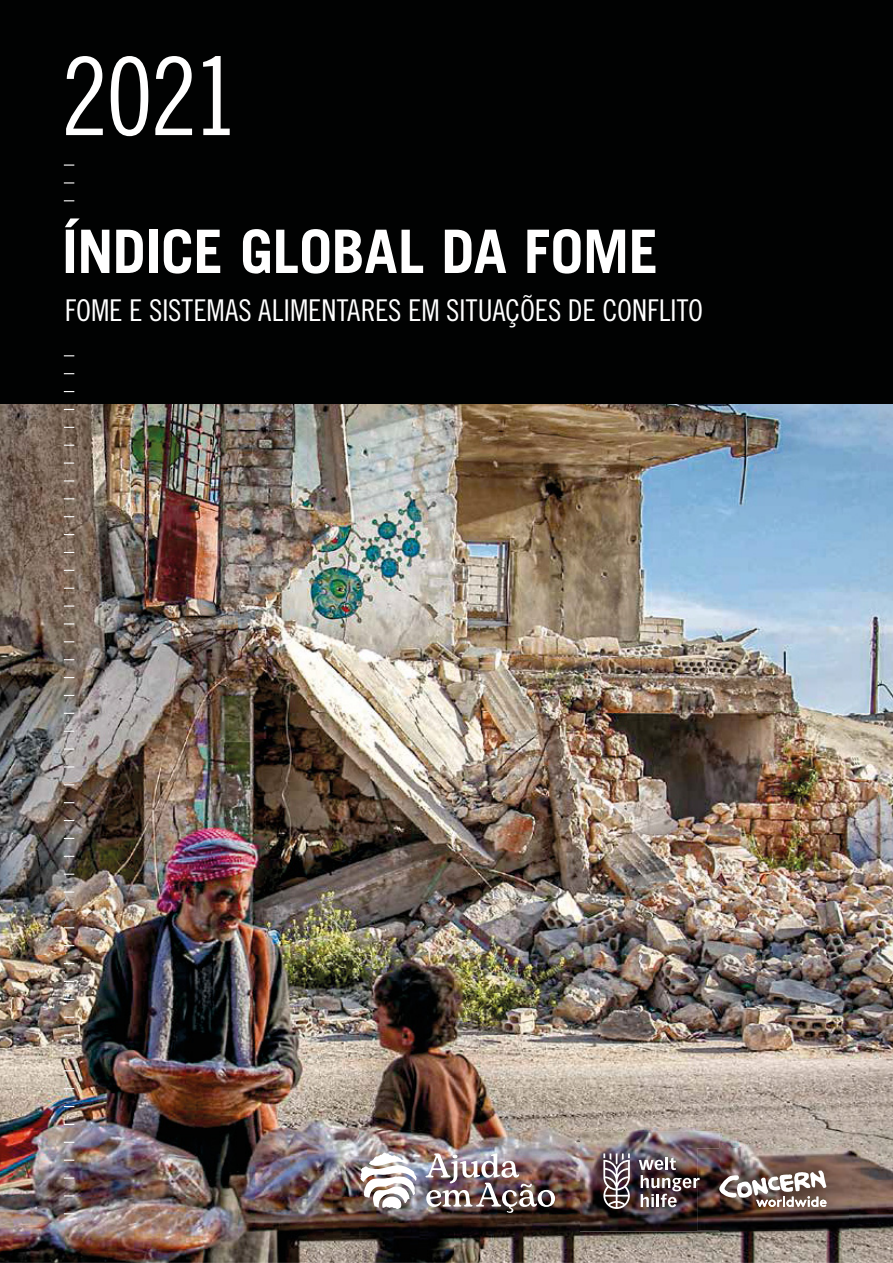
<style>
.page{position:relative;width:893px;height:1263px;background:#fff}
.page>*{position:absolute;margin:0;border:0;box-sizing:border-box;transform-origin:0 0}
.t1{font:108px "Trade Gothic LT Std Cn 18";color:#fff}
.t2{font:700 60px "Trade Gothic LT Std";letter-spacing:-.015em;color:#fff}
.t3{font:30px "Trade Gothic LT Std Cn 18";color:#fff}
</style>
<div class="page">
<div style="left:0;top:0;width:893px;height:404px;background:#010202"></div>
<img style="left:0;top:404px;width:893px;height:859px">
<img style="left:580px;top:1131px;width:140px;height:101px">
<svg style="left:603px;top:1153px;width:27px;height:56px"></svg>
<img style="left:720px;top:1149px;width:129px;height:81px">
<img style="left:639px;top:1157px;width:60px;height:50px">
<svg style="left:719px;top:1170px;width:107px;height:37px"></svg>
<svg style="left:64px;top:182px;width:10px;height:2px"></svg>
<svg style="left:64px;top:480px;width:10px;height:2px"></svg>
<svg style="left:64px;top:623px;width:10px;height:2px"></svg>
<svg style="left:64px;top:766px;width:10px;height:2px"></svg>
<svg style="left:64px;top:909px;width:10px;height:2px"></svg>
<svg style="left:64px;top:1052px;width:10px;height:2px"></svg>
<svg style="left:64px;top:1195px;width:10px;height:2px"></svg>
<img style="left:425px;top:1153px;width:130px;height:60px">
<img style="left:360px;top:1153px;width:57px;height:56px">
<h1 class="t1" style="left:61px;top:58px;width:180px">2021</h1>
<h2 class="t2" style="left:62px;top:230px;width:598px">ÍNDICE GLOBAL DA FOME</h2>
<p class="t3" style="left:65px;top:300px;width:640px">FOME E SISTEMAS ALIMENTARES EM SITUAÇÕES DE CONFLITO</p>
</div>
